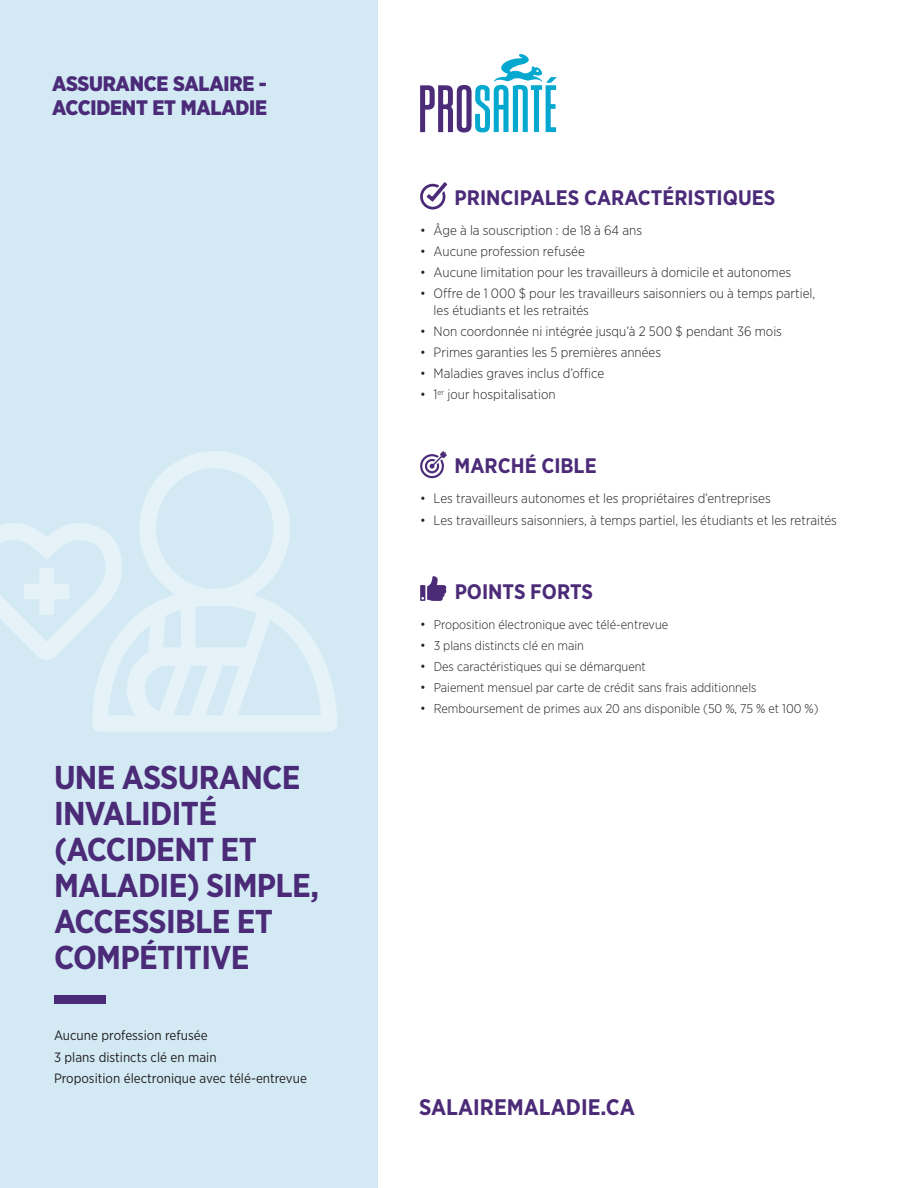
<style>
.page{position:relative;width:918px;height:1188px;background:#fff}
.page>*{position:absolute;margin:0;border:0;box-sizing:border-box;transform-origin:0 0}
.t1{font:700 33px/36px "Gotham Narrow";letter-spacing:-.02em;color:#4b2b78}
.t2{font:700 22.5px "Gotham Narrow";color:#4b2b78}
.t3{font:700 21px "Gotham Narrow";color:#4b2b78}
.t4{font:900 21px/24px "Gotham Narrow";letter-spacing:-.01em;color:#4b2b78}
.t5{font:300 13.5px/16.5px "Gotham Narrow";color:#231f20}
.t6{font:13.5px "Gotham Narrow";color:#231f20}
.t7{font:300 12.75px "Gotham Narrow";color:#231f20}
.s1{font-size:13.5px}
</style>
<div class="page">
<div style="left:0;top:0;width:378px;height:1188px;background:#d3eaf5"></div>
<svg style="left:420px;top:54px;width:137px;height:79px"></svg>
<svg style="left:420px;top:182px;width:27px;height:28px"></svg>
<svg style="left:420px;top:451px;width:27px;height:27px"></svg>
<svg style="left:420px;top:576px;width:27px;height:25px"></svg>
<div style="left:54px;top:996px;width:51px;height:8px;background:#4b2b78"></div>
<svg style="left:92px;top:451px;width:245px;height:281px"></svg>
<svg style="left:0;top:523px;width:122px;height:137px"></svg>
<p class="t4" style="left:52px;top:71px;width:217px">ASSURANCE SALAIRE -<br>ACCIDENT ET MALADIE</p>
<p class="t1" style="left:54px;top:759px;width:267px">UNE ASSURANCE<br>INVALIDITÉ (ACCIDENT ET<br>MALADIE) SIMPLE,<br>ACCESSIBLE ET<br>COMPÉTITIVE</p>
<p class="t6" style="left:54px;top:1027px;width:155px">Aucune profession refusée</p>
<p class="t6" style="left:54px;top:1048px;width:164px">3 plans distincts clé en main</p>
<p class="t6" style="left:54px;top:1070px;width:254px">Proposition électronique avec télé-entrevue</p>
<p class="t3" style="left:455px;top:184px;width:322px">PRINCIPALES CARACTÉRISTIQUES</p>
<p class="t5" style="left:420px;top:222px;width:223px">• Âge à la souscription : de 18 à 64 ans</p>
<p class="t5" style="left:420px;top:243px;width:166px">• Aucune profession refusée</p>
<p class="t5" style="left:420px;top:264px;width:373px">• Aucune limitation pour les travailleurs à domicile et autonomes</p>
<p class="t5" style="left:434px;top:285px;width:383px;text-indent:-14px">• Offre de 1 000 $ pour les travailleurs saisonniers ou à temps partiel, les étudiants et les retraités</p>
<p class="t5" style="left:420px;top:322px;width:363px">• Non coordonnée ni intégrée jusqu’à 2 500 $ pendant 36 mois</p>
<p class="t5" style="left:420px;top:343px;width:242px">• Primes garanties les 5 premières années</p>
<p class="t5" style="left:420px;top:365px;width:186px">• Maladies graves inclus d’office</p>
<p class="t5" style="left:420px;top:386px;width:137px">• 1<sup>er</sup> jour hospitalisation</p>
<p class="t3" style="left:455px;top:453px;width:143px">MARCHÉ CIBLE</p>
<p class="t5" style="left:420px;top:490px;width:352px">• Les travailleurs autonomes et les propriétaires d’entreprises</p>
<p class="t5" style="left:420px;top:511px;width:418px">• Les travailleurs saisonniers, à temps partiel, les étudiants et les retraités</p>
<p class="t3" style="left:455px;top:578px;width:140px">POINTS FORTS</p>
<p class="t7" style="left:420px;top:617px;width:250px"><span class="s1">•</span> Proposition électronique avec télé-entrevue</p>
<p class="t7" style="left:420px;top:638px;width:165px"><span class="s1">•</span> 3 plans distincts clé en main</p>
<p class="t7" style="left:420px;top:659px;width:227px"><span class="s1">•</span> Des caractéristiques qui se démarquent</p>
<p class="t7" style="left:420px;top:680px;width:338px"><span class="s1">•</span> Paiement mensuel par carte de crédit sans frais additionnels</p>
<p class="t7" style="left:420px;top:701px;width:400px"><span class="s1">•</span> Remboursement de primes aux 20 ans disponible (50 %, 75 % et 100 %)</p>
<p class="t2" style="left:419px;top:1093px;width:217px">SALAIREMALADIE.CA</p>
</div>
